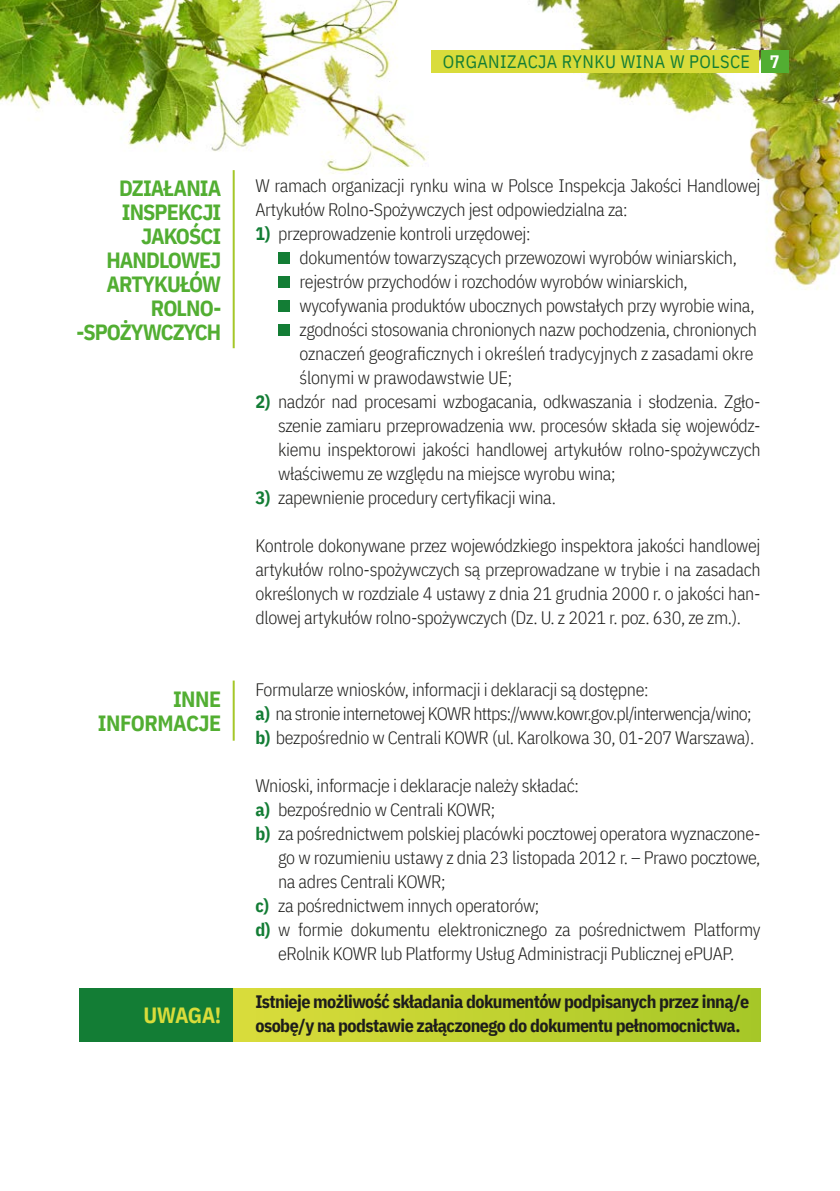
<style>
.page{position:relative;width:840px;height:1191px;background:#fff}
.page>*{position:absolute;margin:0;border:0;box-sizing:border-box;transform-origin:0 0}
.t1{font:700 22px/24px "IBM Plex Sans Cond";letter-spacing:-.04em;color:#52ae32;text-align:right}
.t2{font:700 22px/24px "IBM Plex Sans Cond";letter-spacing:-.02em;color:#52ae32;text-align:right}
.t3{font:700 22px "IBM Plex Sans Cond";letter-spacing:-.03em;color:#d9dc3b}
.t4{font:300 18px/24px "IBM Plex Sans Cond";letter-spacing:-.02em;color:#1d1d1b}
.t5{font:700 18px/24px "IBM Plex Sans Cond";letter-spacing:-.03em;color:#1d1d1b}
.t6{font:18px "IBM Plex Sans Cond";letter-spacing:.025em;color:#137d35}
.s1{font-weight:700;color:#fff}
.s2{font-weight:700;color:#137d35}
</style>
<div class="page">
<img style="left:0;top:0;width:427px;height:244px">
<img style="left:537px;top:0;width:302px;height:290px">
<div style="left:232px;top:988px;width:528px;height:53px;background:linear-gradient(to right,#dadd3b,#a6c727)"></div>
<div style="left:79px;top:988px;width:153px;height:53px;background:#137d35"></div>
<div style="left:278px;top:253px;width:11px;height:11px;background:#137d35"></div>
<div style="left:278px;top:277px;width:11px;height:11px;background:#137d35"></div>
<div style="left:278px;top:301px;width:11px;height:11px;background:#137d35"></div>
<div style="left:278px;top:325px;width:11px;height:11px;background:#137d35"></div>
<hr style="left:232px;top:170px;width:2px;height:178px;background:#a5c728">
<hr style="left:232px;top:680px;width:2px;height:60px;background:#a5c728">
<div style="left:431px;top:50px;width:327px;height:23px;background:#d9dc3b"></div>
<div style="left:760px;top:50px;width:28px;height:23px;background:#52ae32"></div>
<p class="t6" style="left:442px;top:48px;width:338px">ORGANIZACJA RYNKU WINA W POLSCE <span class="s1">7</span></p>
<p class="t1" style="left:77px;top:174px;width:146px">DZIAŁANIA<br>INSPEKCJI<br>JAKOŚCI<br>HANDLOWEJ<br>ARTYKUŁÓW<br>ROLNO--SPOŻYWCZYCH</p>
<p class="t2" style="left:98px;top:685px;width:125px">INNE<br>INFORMACJE</p>
<p class="t3" style="left:143px;top:998px;width:79px">UWAGA!</p>
<p class="t4" style="left:255px;top:172px;width:506px">W ramach organizacji rynku wina w Polsce Inspekcja Jakości Handlowej<br>Artykułów Rolno-Spożywczych jest odpowiedzialna za:</p>
<p class="t4" style="left:299px;top:220px;width:459px;text-indent:-44px"><span class="s2">1)</span> przeprowadzenie kontroli urzędowej:<br>dokumentów towarzyszących przewozowi wyrobów winiarskich, rejestrów przychodów i rozchodów wyrobów winiarskich, wycofywania produktów ubocznych powstałych przy wyrobie wina, zgodności stosowania chronionych nazw pochodzenia, chronionych oznaczeń geograficznych i określeń tradycyjnych z zasadami okre ślonymi w prawodawstwie UE;</p>
<p class="t4" style="left:278px;top:388px;width:483px;text-align:justify;text-indent:-23px"><span class="s2">2)</span> nadzór nad procesami wzbogacania, odkwaszania i słodzenia. Zgło&shy;szenie zamiaru przeprowadzenia ww. procesów składa się wojewódz&shy;kiemu inspektorowi jakości handlowej artykułów rolno-spożywczych właściwemu ze względu na miejsce wyrobu wina;</p>
<p class="t4" style="left:255px;top:484px;width:302px"><span class="s2">3)</span> zapewnienie procedury certyfikacji wina.</p>
<p class="t4" style="left:255px;top:532px;width:506px;text-align:justify">Kontrole dokonywane przez wojewódzkiego inspektora jakości handlowej artykułów rolno-spożywczych są przeprowadzane w trybie i na zasadach określonych w rozdziale 4 ustawy z dnia 21 grudnia 2000 r. o jakości han&shy;dlowej artykułów rolno-spożywczych (Dz. U. z 2021 r. poz. 630, ze zm.).</p>
<p class="t4" style="left:255px;top:676px;width:500px">Formularze wniosków, informacji i deklaracji są dostępne:<br><span class="s2">a)</span> na stronie internetowej KOWR https://www.kowr.gov.pl/interwencja/wino; <span class="s2">b)</span> bezpośrednio w Centrali KOWR (ul. Karolkowa 30, 01-207 Warszawa).</p>
<p class="t4" style="left:255px;top:772px;width:325px">Wnioski, informacje i deklaracje należy składać:</p>
<p class="t4" style="left:255px;top:796px;width:241px"><span class="s2">a)</span> bezpośrednio w Centrali KOWR;</p>
<p class="t4" style="left:255px;top:820px;width:506px"><span class="s2">b)</span> za pośrednictwem polskiej placówki pocztowej operatora wyznaczone-</p>
<p class="t4" style="left:278px;top:844px;width:483px">go w rozumieniu ustawy z dnia 23 listopada 2012 r. – Prawo pocztowe,</p>
<p class="t4" style="left:278px;top:868px;width:169px">na adres Centrali KOWR;</p>
<p class="t4" style="left:255px;top:892px;width:285px"><span class="s2">c)</span> za pośrednictwem innych operatorów;</p>
<p class="t4" style="left:255px;top:916px;width:506px"><span class="s2">d)</span> w formie dokumentu elektronicznego za pośrednictwem Platformy</p>
<p class="t4" style="left:278px;top:940px;width:457px">eRolnik KOWR lub Platformy Usług Administracji Publicznej ePUAP.</p>
<p class="t5" style="left:255px;top:988px;width:495px">Istnieje możliwość składania dokumentów podpisanych przez inną/e osobę/y na podstawie załączonego do dokumentu pełnomocnictwa.</p>
</div>
